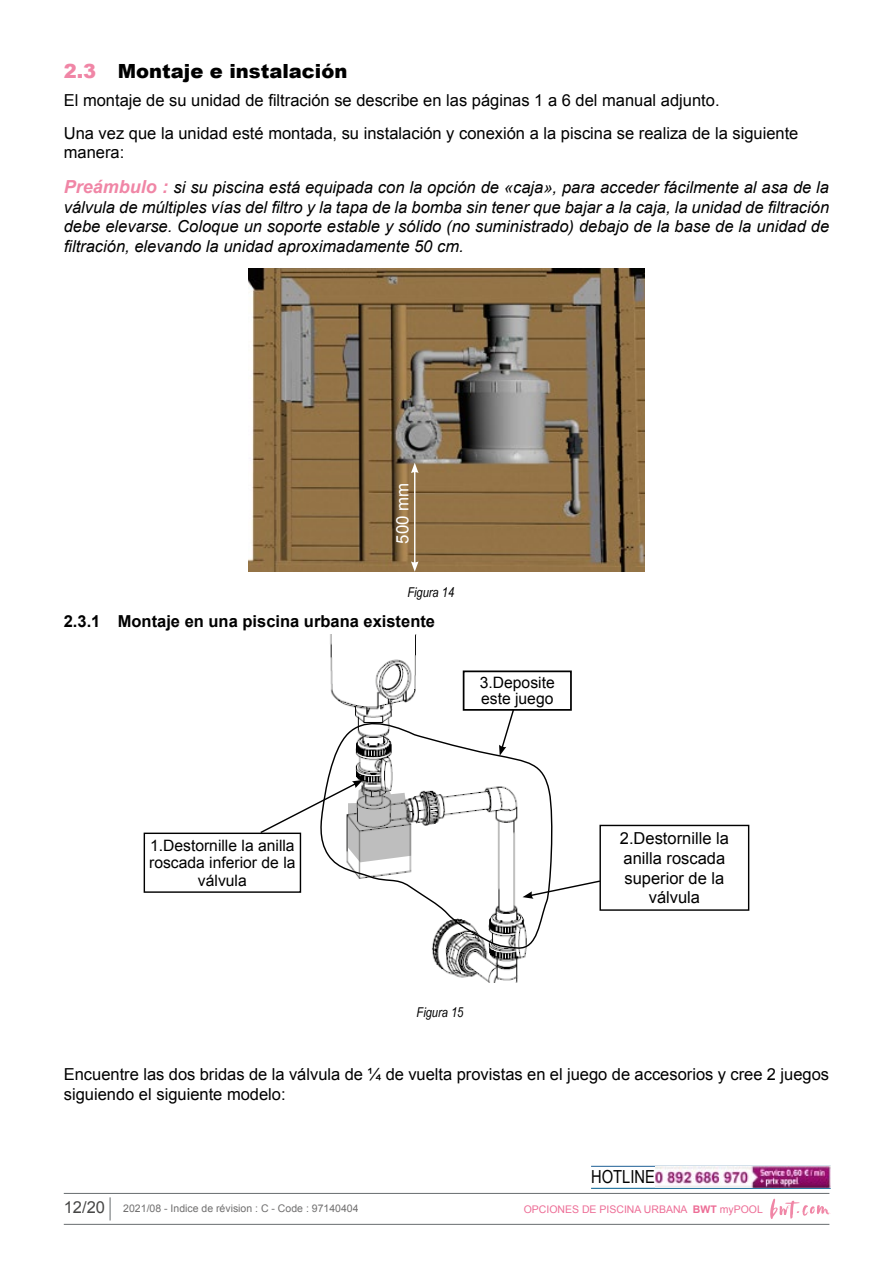
<style>
.page{position:relative;width:893px;height:1263px;background:#fff}
.page>*{position:absolute;margin:0;border:0;box-sizing:border-box;transform-origin:0 0}
.t1{font:900 19.5px "Arial";color:#000}
.t2{font:18px "Arial Narrow";color:#000}
.t3{font:17.1px "Arial";color:#fff}
.t4{font:16.5px/19.8px "Arial";color:#000}
.t5{font:italic 16.5px/19.8px "Arial";color:#000}
.t6{font:700 16.5px "Arial";color:#000}
.t7{font:16.5px "Arial";color:#474746}
.t8{font:15.6px/17.1px "Arial";color:#000}
.t9{font:italic 13.5px "Arial Narrow";color:#000}
.t10{font:10.5px "Arial";color:#706f6f}
.t11{font:10.5px "Arial";color:#ed6d96}
.s1{color:#f086a6}
.s2{font-style:normal}
.s3{font-weight:700;font-size:18px;color:#f086a6}
.s4{font-weight:700}
</style>
<div class="page">
<hr style="left:64px;top:1193px;width:765px;height:1px;background:#676c6e">
<svg style="left:110px;top:1197px;width:1px;height:23px"></svg>
<svg style="left:770px;top:1199px;width:59px;height:20px"></svg>
<hr style="left:64px;top:1224px;width:765px;height:1px;background:#676c6e">
<hr style="left:591px;top:1166px;width:240px;height:1px;background:#1c5e94">
<hr style="left:591px;top:1188px;width:240px;height:1px;background:#005e90">
<img style="left:655px;top:1167px;width:176px;height:20px">
<img style="left:249px;top:268px;width:395px;height:304px">
<hr style="left:414px;top:471px;width:1px;height:93px;background:#fff">
<svg style="left:411px;top:463px;width:8px;height:10px"></svg>
<svg style="left:411px;top:561px;width:8px;height:11px"></svg>
<img style="left:330px;top:634px;width:197px;height:349px">
<svg style="left:499px;top:711px;width:16px;height:8px"></svg>
<div style="left:463px;top:670px;width:109px;height:41px;border:2px solid #000"></div>
<div style="left:144px;top:832px;width:157px;height:61px;border:1px solid #000"></div>
<div style="left:599px;top:825px;width:150px;height:86px;border:1px solid #000"></div>
<svg style="left:555px;top:879px;width:46px;height:20px"></svg>
<svg style="left:259px;top:802px;width:59px;height:60px"></svg>
<svg style="left:318px;top:719px;width:237px;height:232px"></svg>
<p class="t1" style="left:64px;top:57px;width:285px"><span class="s1">2.3</span> Montaje e instalación</p>
<p class="t4" style="left:64px;top:84px;width:736px;line-height:32.5px">El montaje de su unidad de filtración se describe en las páginas 1 a 6 del manual adjunto.<br>Una vez que la unidad esté montada, su instalación y conexión a la piscina se realiza de la siguiente</p>
<p class="t5" style="left:64px;top:136px;width:767px;line-height:34.3px"><span class="s2">manera:<br></span><span class="s3">Preámbulo :</span> si su piscina está equipada con la opción de «caja», para acceder fácilmente al asa de la</p>
<p class="t5" style="left:64px;top:197px;width:767px;text-align:justify">válvula de múltiples vías del filtro y la tapa de la bomba sin tener que bajar a la caja, la unidad de filtración debe elevarse. Coloque un soporte estable y sólido (no suministrado) debajo de la base de la unidad de filtración, elevando la unidad aproximadamente 50 cm.</p>
<p class="t3" style="left:391px;top:543px;width:62px;rotate:-90deg">500 mm</p>
<p class="t9" style="left:407px;top:583px;width:48px">Figura 14</p>
<p class="t6" style="left:64px;top:610px;width:373px">2.3.1 Montaje en una piscina urbana existente</p>
<p class="t8" style="left:480px;top:675px;width:76px;line-height:15.8px">3.Deposite este juego</p>
<p class="t8" style="left:149px;top:837px;width:148px;text-align:center">1.Destornille la anilla roscada inferior de la válvula</p>
<p class="t4" style="left:620px;top:828px;width:111px;text-align:center">2.Destornille la anilla roscada superior de la válvula</p>
<p class="t9" style="left:417px;top:1003px;width:48px">Figura 15</p>
<p class="t4" style="left:64px;top:1064px;width:767px">Encuentre las dos bridas de la válvula de ¼ de vuelta provistas en el juego de accesorios y cree 2 juegos siguiendo el siguiente modelo:</p>
<p class="t2" style="left:591px;top:1163px;width:65px">HOTLINE</p>
<p class="t7" style="left:64px;top:1197px;width:43px">12/20</p>
<p class="t11" style="left:524px;top:1202px;width:241px">OPCIONES DE PISCINA URBANA <span class="s4">BWT</span> myPOOL</p>
<p class="t10" style="left:123px;top:1202px;width:237px">2021/08 - Indice de révision : C - Code : 97140404</p>
</div>
